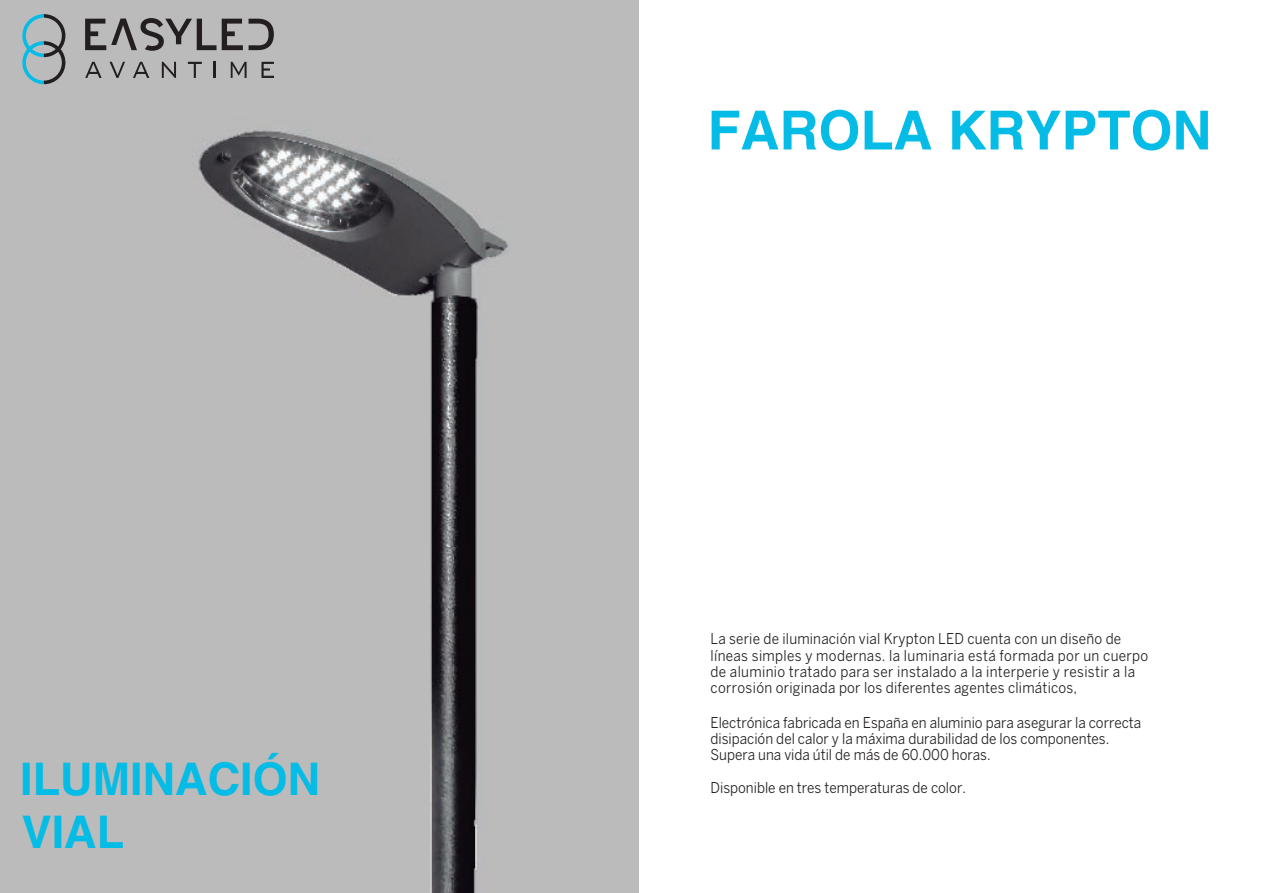
<style>
.page{position:relative;width:1263px;height:893px;background:#fff}
.page>*{position:absolute;margin:0;border:0;box-sizing:border-box;transform-origin:0 0}
.t1{font:700 54px "Helvetica LT Std";color:#04bce5}
.t2{font:700 45px/52.9px "Helvetica LT Std";color:#04bce5}
.t3{font:14.85px/16.2px "Benton Sans";letter-spacing:.015em;color:#221e1f;scale:.91 1}
</style>
<div class="page">
<img style="left:0;top:0;width:639px;height:893px">
<svg style="left:22px;top:14px;width:43px;height:70px;background:#8ca4aa"></svg>
<svg style="left:85px;top:18px;width:158px;height:33px;background:#878585"></svg>
<svg style="left:249px;top:19px;width:25px;height:31px"></svg>
<svg style="left:85px;top:62px;width:17px;height:16px"></svg>
<svg style="left:110px;top:62px;width:15px;height:16px"></svg>
<svg style="left:133px;top:62px;width:16px;height:16px"></svg>
<svg style="left:162px;top:62px;width:14px;height:16px"></svg>
<svg style="left:188px;top:62px;width:14px;height:16px"></svg>
<svg style="left:214px;top:62px;width:2px;height:16px"></svg>
<svg style="left:231px;top:62px;width:16px;height:16px"></svg>
<svg style="left:261px;top:62px;width:13px;height:16px"></svg>
<p class="t2" style="left:20px;top:752px;width:301px">ILUMINACIÓN<br>VIAL</p>
<p class="t1" style="left:707px;top:98px;width:505px">FAROLA KRYPTON</p>
<p class="t3" style="left:710px;top:631px;width:483px">La serie de iluminación vial Krypton LED cuenta con un diseño de líneas simples y modernas. la luminaria está formada por un cuerpo de aluminio tratado para ser instalado a la interperie y resistir a la corrosión originada por los diferentes agentes climáticos,</p>
<p class="t3" style="left:710px;top:714px;width:475px">Electrónica fabricada en España en aluminio para asegurar la correcta disipación del calor y la máxima durabilidad de los componentes.<br>Supera una vida útil de más de 60.000 horas.</p>
<p class="t3" style="left:710px;top:779px;width:282px">Disponible en tres temperaturas de color.</p>
</div>
